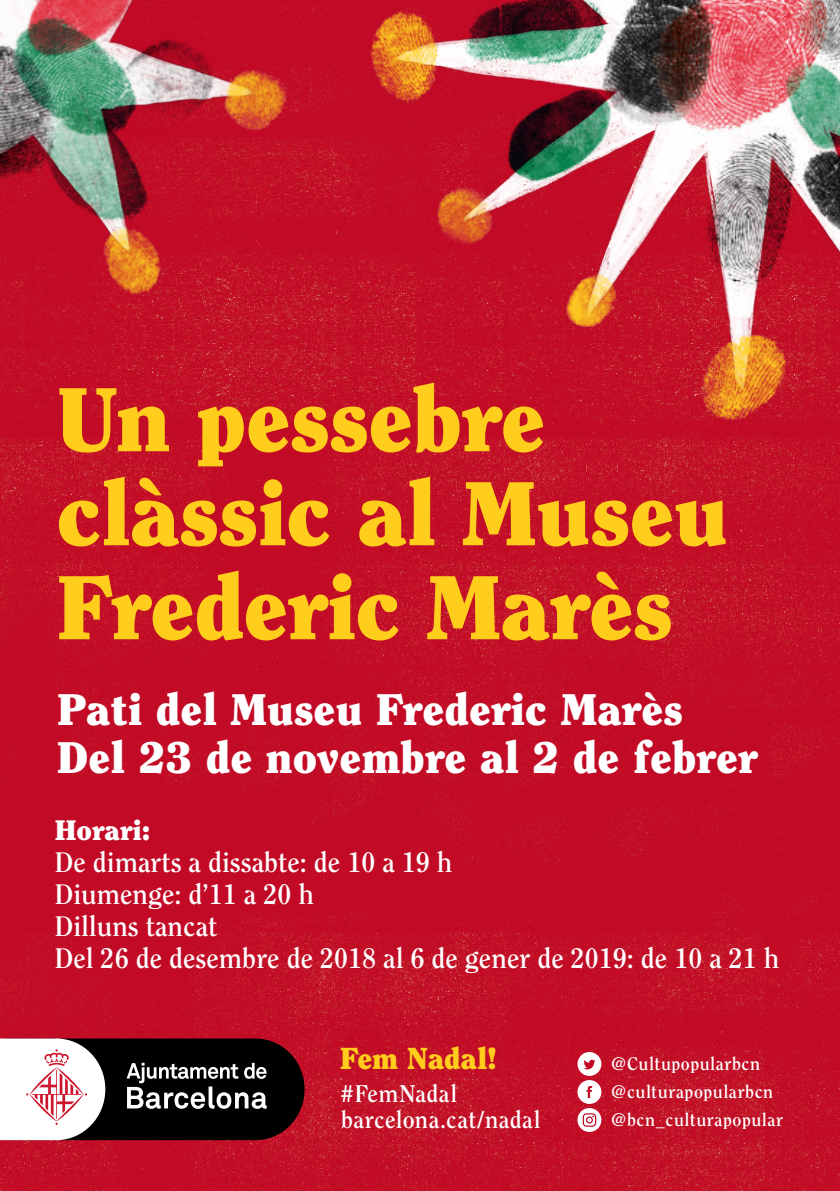
<style>
.page{position:relative;width:840px;height:1191px;background:#fff}
.page>*{position:absolute;margin:0;border:0;box-sizing:border-box;transform-origin:0 0}
.t1{font:900 90px/94px "Clearface";letter-spacing:-.01em;color:#ffcd1c}
.t2{font:900 44px/48px "Clearface";color:#fff}
.t3{font:900 30px "Clearface IT Cby BT";letter-spacing:-.01em;color:#ffcd1c}
.t4{font:700 28px/32px "Clearface";color:#fff}
.t5{font:900 28px "Clearface";color:#fff}
.t6{font:700 24px/26px "Clearface";letter-spacing:.015em;color:#fff}
.t7{font:700 18px/28px "Clearface";letter-spacing:.03em;color:#fff}
</style>
<div class="page">
<img style="left:0;top:373px;width:839px;height:818px">
<img style="left:339px;top:0;width:500px;height:430px">
<img style="left:0;top:0;width:358px;height:368px">
<div style="left:577px;top:1052px;width:24px;height:24px;background:#fff;border-radius:50%"></div>
<svg style="left:583px;top:1059px;width:12px;height:10px"></svg>
<div style="left:577px;top:1080px;width:24px;height:24px;background:#fff;border-radius:50%"></div>
<svg style="left:586px;top:1086px;width:6px;height:12px"></svg>
<svg style="left:577px;top:1108px;width:24px;height:24px"></svg>
<svg style="left:582px;top:1113px;width:14px;height:13px"></svg>
<svg style="left:0;top:1038px;width:304px;height:102px"></svg>
<h1 class="t1" style="left:57px;top:372px;width:673px">Un pessebre clàssic al Museu<br>Frederic Marès</h1>
<h2 class="t2" style="left:57px;top:685px;width:702px">Pati del Museu Frederic Marès<br>Del 23 de novembre al 2 de febrer</h2>
<p class="t5" style="left:55px;top:812px;width:97px">Horari:</p>
<p class="t4" style="left:55px;top:846px;width:725px">De dimarts a dissabte: de 10 a 19 h<br>Diumenge: d’11 a 20 h<br>Dilluns tancat<br>Del 26 de desembre de 2018 al 6 de gener de 2019: de 10 a 21 h</p>
<p class="t3" style="left:340px;top:1040px;width:158px">Fem Nadal!</p>
<p class="t6" style="left:341px;top:1080px;width:201px">#FemNadal barcelona.cat/nadal</p>
<p class="t7" style="left:611px;top:1050px;width:173px">@Cultupopularbcn @culturapopularbcn @bcn_culturapopular</p>
</div>
